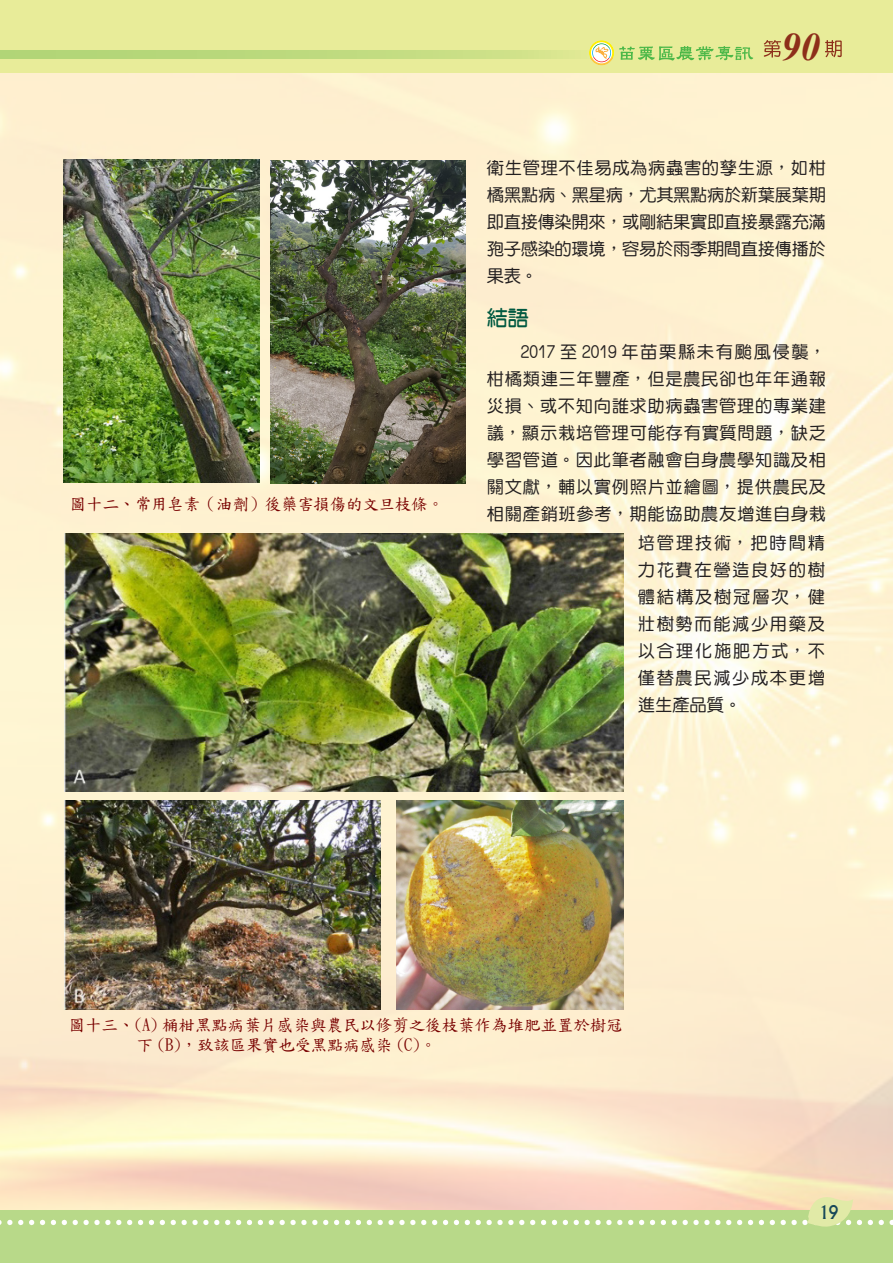
<style>
.page{position:relative;width:893px;height:1263px;background:#fff}
.page>*{position:absolute;margin:0;border:0;box-sizing:border-box;transform-origin:0 0}
.t1{font:italic 700 39px "Times New Roman";color:#8d2f1a}
.t2{font:21px "DF Yuan Bd HK BF";color:#005940}
.t3{font:500 18px "Albertus";color:#174859;scale:.9 1}
.t4{font:17.25px/27px "DF Yuan Md HK BF";letter-spacing:.04em;color:#231f20;text-align:justify}
.t5{font:16.65px/19.5px "DF Kai Shu SB Estd BF";letter-spacing:-.015em;color:#790100}
</style>
<div class="page">
<img style="left:0;top:72px;width:893px;height:1120px">
<div style="left:0;top:1210px;width:893px;height:53px;background:#b8d989"></div>
<div style="left:0;top:0;width:893px;height:72px;background:#e8ec99"></div>
<svg style="left:0;top:50px;width:590px;height:8px;background:#c0db7f"></svg>
<svg style="left:764px;top:40px;width:17px;height:18px"></svg>
<svg style="left:825px;top:40px;width:17px;height:17px"></svg>
<svg style="left:590px;top:41px;width:163px;height:24px"></svg>
<svg style="left:0;top:1192px;width:893px;height:35px"></svg>
<img style="left:64px;top:159px;width:195px;height:323px">
<img style="left:270px;top:161px;width:196px;height:322px">
<img style="left:64px;top:533px;width:559px;height:259px">
<img style="left:64px;top:800px;width:317px;height:210px">
<img style="left:397px;top:800px;width:226px;height:210px">
<p class="t5" style="left:70px;top:495px;width:376px">圖十二、常用皂素（油劑）後藥害損傷的文旦枝條。</p>
<h1 class="t1" style="left:781px;top:19px;width:40px">90</h1>
<p class="t4" style="left:487px;top:155px;width:341px">衛生管理不佳易成為病蟲害的孳生源，如柑橘黑點病、黑星病，尤其黑點病於新葉展葉期即直接傳染開來，或剛結果實即直接暴露充滿孢子感染的環境，容易於雨季期間直接傳播於果表。</p>
<p class="t2" style="left:487px;top:307px;width:43px">結語</p>
<p class="t4" style="left:487px;top:338px;width:341px;text-indent:34px">2017 至 2019 年苗栗縣未有颱風侵襲，柑橘類連三年豐產，但是農民卻也年年通報災損、或不知向誰求助病蟲害管理的專業建議，顯示栽培管理可能存有實質問題，缺乏學習管道。因此筆者融會自身農學知識及相關文獻，輔以實例照片並繪圖，提供農民及相關產銷班參考，期能協助農友增進自身栽</p>
<p class="t4" style="left:638px;top:529px;width:189px">培管理技術，把時間精力花費在營造良好的樹體結構及樹冠層次，健壯樹勢而能減少用藥及以合理化施肥方式，不僅替農民減少成本更增進生產品質。</p>
<p class="t5" style="left:137px;top:1016px;width:488px;text-indent:-68px">圖十三、(A) 桶柑黑點病葉片感染與農民以修剪之後枝葉作為堆肥並置於樹冠下 (B)，致該區果實也受黑點病感染 (C)。</p>
<p class="t3" style="left:819px;top:1201px;width:23px">19</p>
</div>
